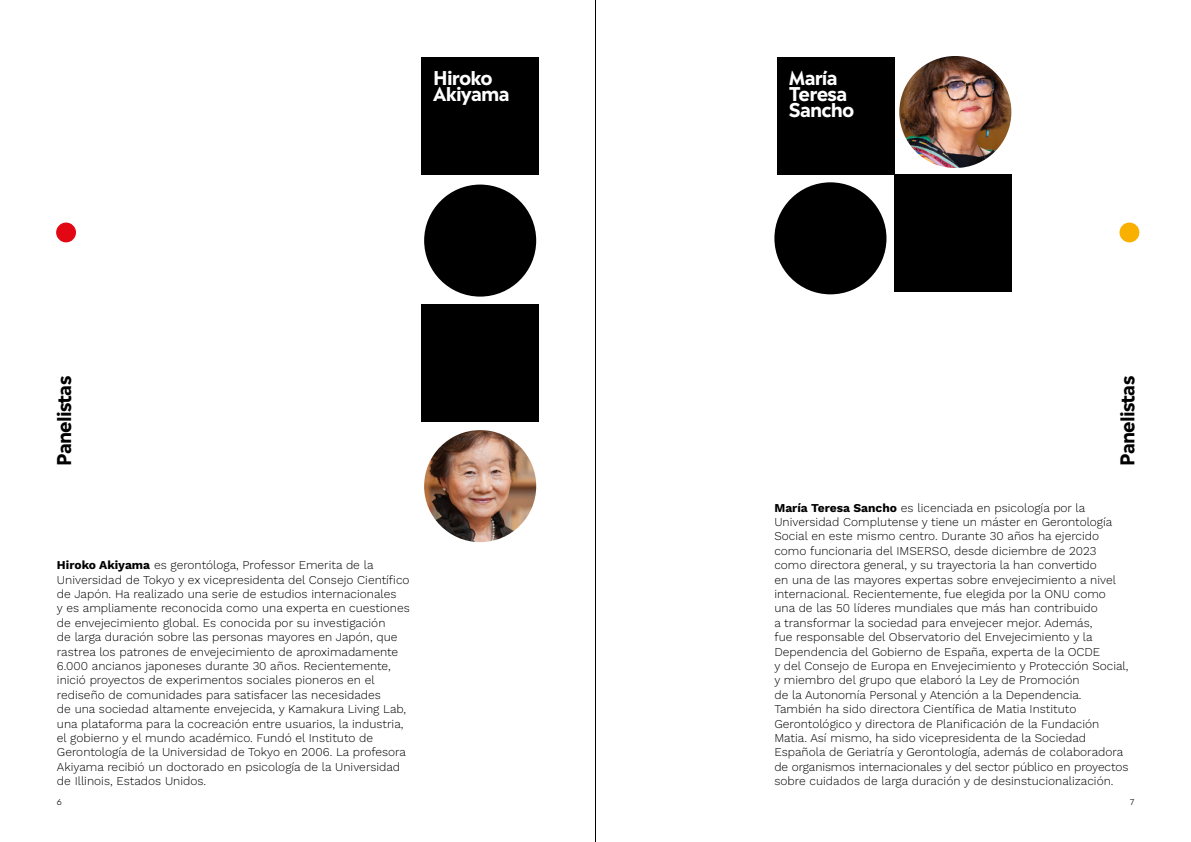
<style>
.page{position:relative;width:1191px;height:842px;background:#fff}
.page>*{position:absolute;margin:0;border:0;box-sizing:border-box;transform-origin:0 0}
.t1{font:700 18.9px/16.2px "Madera";letter-spacing:-.045em;color:#fff}
.t2{font:700 18.9px "Madera";letter-spacing:-.045em;color:#000}
.t3{font:300 12px/14.4px "Work Sans";color:#000}
.t4{font:300 8px "Madera";color:#000}
.s1{font-weight:700}
</style>
<div class="page">
<div style="left:421px;top:57px;width:118px;height:117px;background:#000"></div>
<div style="left:421px;top:304px;width:118px;height:118px;background:#000"></div>
<img style="left:424px;top:430px;width:112px;height:112px;border-radius:56px">
<div style="left:424px;top:185px;width:112px;height:112px;background:#000;border-radius:50%"></div>
<div style="left:774px;top:182px;width:112px;height:112px;background:#000;border-radius:50%"></div>
<div style="left:776px;top:57px;width:118px;height:117px;background:#000"></div>
<div style="left:894px;top:174px;width:118px;height:118px;background:#000"></div>
<img style="left:899px;top:56px;width:112px;height:112px;border-radius:56px">
<div style="left:56px;top:223px;width:20px;height:19px;background:#e30613;border-radius:50%"></div>
<div style="left:1119px;top:223px;width:20px;height:19px;background:#f9b000;border-radius:50%"></div>
<hr style="left:595px;top:0;width:1px;height:842px;background:#000">
<h1 class="t1" style="left:433px;top:69px;width:78px">Hiroko<br>Akiyama</h1>
<h1 class="t1" style="left:789px;top:69px;width:67px">María<br>Teresa<br>Sancho</h1>
<h1 class="t2" style="left:49px;top:466px;width:91px;rotate:-90deg">Panelistas</h1>
<h1 class="t2" style="left:1112px;top:466px;width:91px;rotate:-90deg">Panelistas</h1>
<p class="t3" style="left:57px;top:557px;width:354px"><span class="s1">Hiroko Akiyama</span> es gerontóloga, Professor Emerita de la Universidad de Tokyo y ex vicepresidenta del Consejo Científico de Japón. Ha realizado una serie de estudios internacionales<br>y es ampliamente reconocida como una experta en cuestiones de envejecimiento global. Es conocida por su investigación<br>de larga duración sobre las personas mayores en Japón, que rastrea los patrones de envejecimiento de aproximadamente 6.000 ancianos japoneses durante 30 años. Recientemente, inició proyectos de experimentos sociales pioneros en el rediseño de comunidades para satisfacer las necesidades<br>de una sociedad altamente envejecida, y Kamakura Living Lab, una plataforma para la cocreación entre usuarios, la industria, el gobierno y el mundo académico. Fundó el Instituto de Gerontología de la Universidad de Tokyo en 2006. La profesora Akiyama recibió un doctorado en psicología de la Universidad de Illinois, Estados Unidos.</p>
<p class="t3" style="left:774px;top:500px;width:355px"><span class="s1">María Teresa Sancho</span> es licenciada en psicología por la Universidad Complutense y tiene un máster en Gerontología Social en este mismo centro. Durante 30 años ha ejercido como funcionaria del IMSERSO, desde diciembre de 2023 como directora general, y su trayectoria la han convertido<br>en una de las mayores expertas sobre envejecimiento a nivel internacional. Recientemente, fue elegida por la ONU como una de las 50 líderes mundiales que más han contribuido<br>a transformar la sociedad para envejecer mejor. Además,<br>fue responsable del Observatorio del Envejecimiento y la Dependencia del Gobierno de España, experta de la OCDE<br>y del Consejo de Europa en Envejecimiento y Protección Social, y miembro del grupo que elaboró la Ley de Promoción<br>de la Autonomía Personal y Atención a la Dependencia.<br>También ha sido directora Científica de Matia Instituto Gerontológico y directora de Planificación de la Fundación Matia. Así mismo, ha sido vicepresidenta de la Sociedad Española de Geriatría y Gerontología, además de colaboradora de organismos internacionales y del sector público en proyectos sobre cuidados de larga duración y de desinstucionalización.</p>
<p class="t4" style="left:57px;top:796px;width:7px">6</p>
<p class="t4" style="left:1129px;top:796px;width:6px">7</p>
</div>
